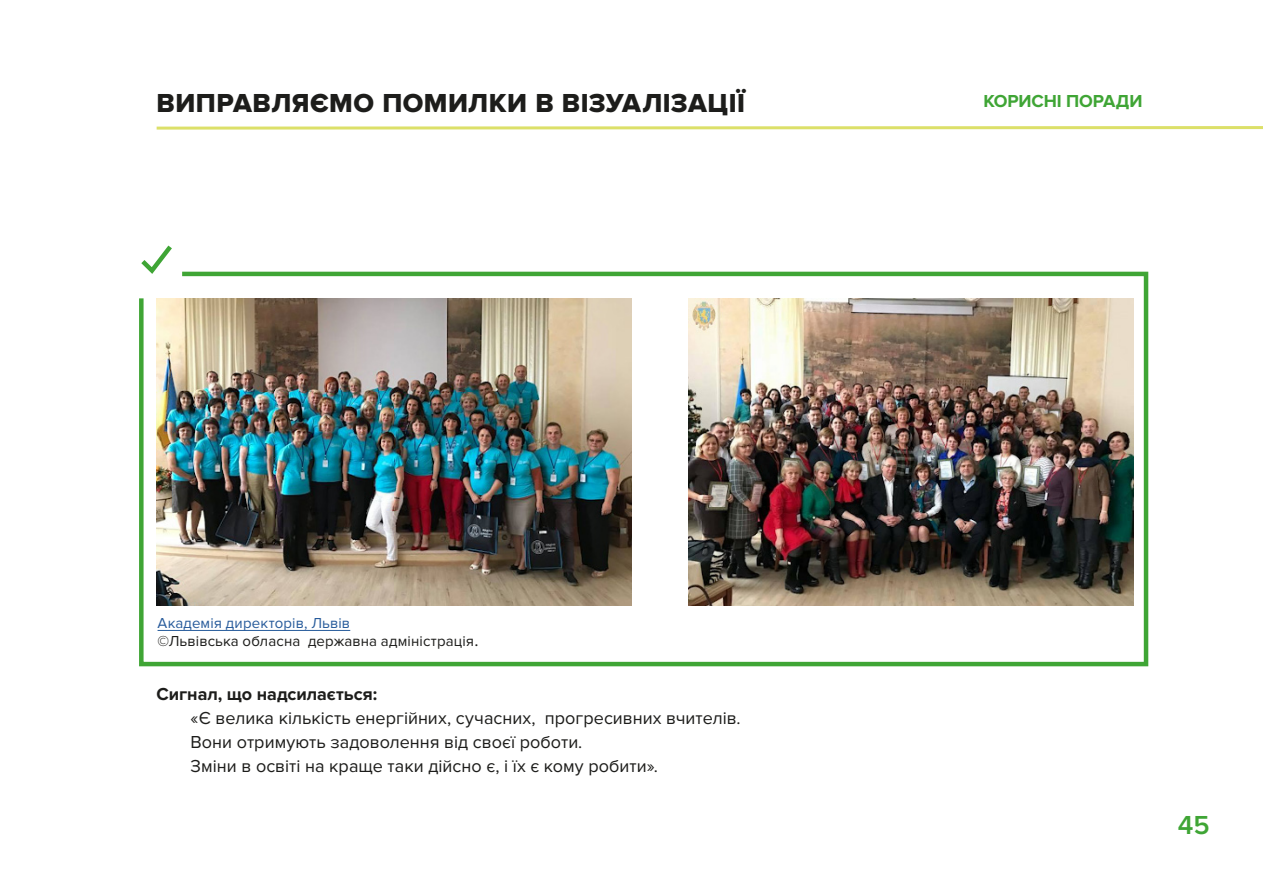
<style>
.page{position:relative;width:1263px;height:893px;background:#fff}
.page>*{position:absolute;margin:0;border:0;box-sizing:border-box;transform-origin:0 0}
.t1{font:27px "Proxima Nova Extrabld";letter-spacing:.02em;color:#1d1d1b}
.t2{font:600 27px "Proxima Nova";color:#3fa535}
.t3{font:18px/24px "Proxima Nova";color:#1d1d1b}
.t4{font:700 18px "Proxima Nova";letter-spacing:-.005em;color:#1d1d1b}
.t5{font:700 18px "Proxima Nova";letter-spacing:-.01em;color:#3fa535}
.t6{font:15px/18px "Proxima Nova";letter-spacing:.01em;color:#1d1d1b}
.s1{color:#275b9b}
.s2{font-size:18px}
</style>
<div class="page">
<svg style="left:156px;top:126px;width:1107px;height:4px;background:#e4e78e"></svg>
<svg style="left:141px;top:245px;width:31px;height:24px"></svg>
<img style="left:139px;top:269px;width:1010px;height:398px">
<hr style="left:158px;top:630px;width:192px;height:1px;background:#275b9b">
<h1 class="t1" style="left:157px;top:87px;width:590px">ВИПРАВЛЯЄМО ПОМИЛКИ В ВІЗУАЛІЗАЦІЇ</h1>
<p class="t5" style="left:983px;top:90px;width:161px">КОРИСНІ ПОРАДИ</p>
<p class="t6" style="left:158px;top:615px;width:322px"><span class="s1">Академія директорів, Львів<br></span>©️Львівська обласна державна адміністрація<span class="s2">.</span></p>
<p class="t4" style="left:157px;top:683px;width:222px">Сигнал, що надсилається:</p>
<p class="t3" style="left:191px;top:706px;width:551px">«Є велика кількість енергійних, сучасних, прогресивних вчителів.<br>Вони отримують задоволення від своєї роботи.<br>Зміни в освіті на краще таки дійсно є, і їх є кому робити».</p>
<h1 class="t2" style="left:1178px;top:809px;width:33px">45</h1>
</div>
